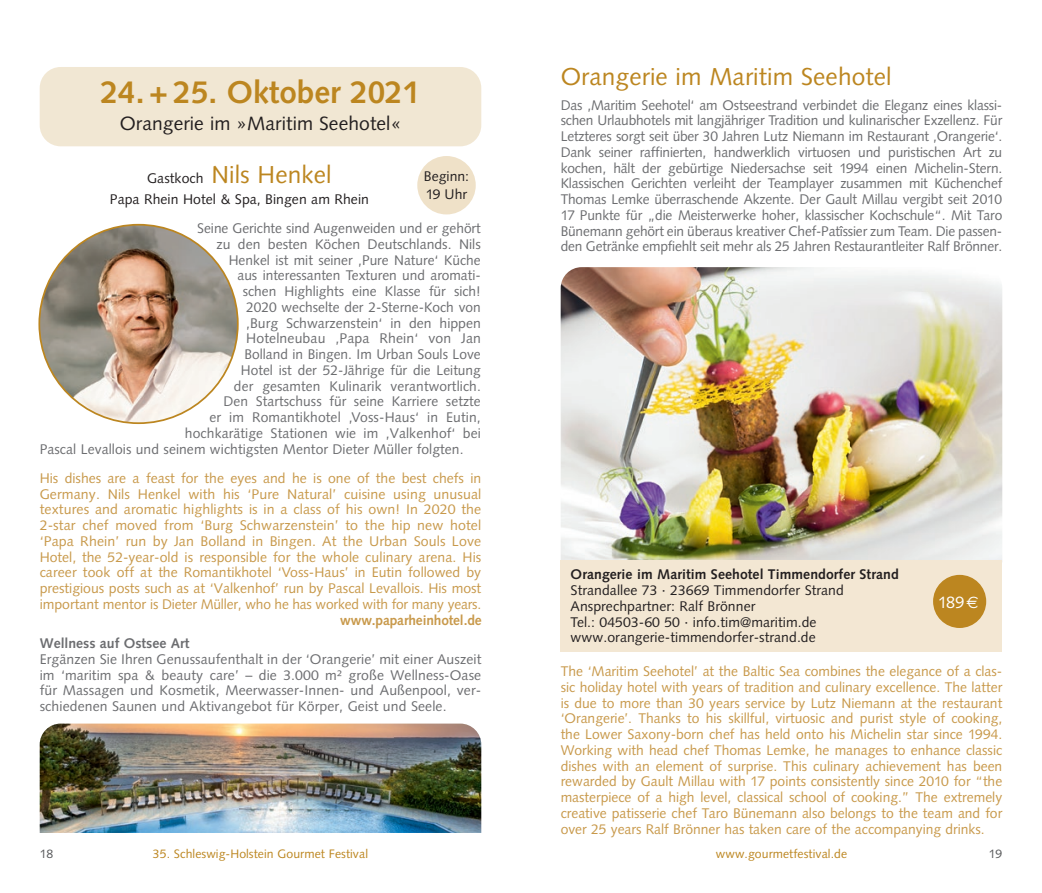
<style>
.page{position:relative;width:1042px;height:893px;background:#fff}
.page>*{position:absolute;margin:0;border:0;box-sizing:border-box;transform-origin:0 0}
.t1{font:700 31.5px "Syntax";color:#bc8620}
.t2{font:24.5px "Syntax";letter-spacing:.005em;color:#bc8620}
.t3{font:19.25px "Syntax";letter-spacing:.005em;color:#231f20}
.t4{font:16.62px "Syntax";color:#fff}
.t5{font:14px/15.8px "Syntax";color:#6c6d70;text-align:justify}
.t6{font:14px/15.8px "Syntax";color:#c8994b;text-align:justify}
.t7{font:14px/15.8px "Syntax";letter-spacing:.005em;color:#231f20}
.t8{font:700 14px "Syntax";letter-spacing:.005em;color:#231f20}
.t9{font:700 14px "Syntax";letter-spacing:-.01em;color:#c8994b}
.t10{font:700 14px "Syntax";color:#6c6d70}
.t11{font:12.25px "Syntax";letter-spacing:.005em;color:#bc8620}
.t12{font:12.25px "Syntax";color:#57585a}
.s1{font-size:14px;color:#231f20}
.s2{font-family:"Euro Sans"}
</style>
<div class="page">
<img style="left:39px;top:225px;width:199px;height:198px;border-radius:99px">
<div style="left:40px;top:67px;width:441px;height:79px;background:#f1e7d3;border-radius:21px"></div>
<img style="left:40px;top:724px;width:441px;height:109px">
<img style="left:561px;top:267px;width:441px;height:293px">
<div style="left:561px;top:560px;width:441px;height:92px;background:#f3e7d3"></div>
<div style="left:933px;top:575px;width:53px;height:53px;background:#bc8620;border-radius:50%"></div>
<div style="left:417px;top:156px;width:59px;height:58px;background:#efe1c8;border-radius:50%"></div>
<h1 class="t1" style="left:101px;top:74px;width:321px">24.+ 25. Oktober 2021</h1>
<h3 class="t3" style="left:120px;top:112px;width:283px">Orangerie im »Maritim Seehotel«</h3>
<h2 class="t2" style="left:147px;top:160px;width:186px"><span class="s1">Gastkoch</span> Nils Henkel</h2>
<p class="t7" style="left:110px;top:192px;width:261px">Papa Rhein Hotel &amp; Spa, Bingen am Rhein</p>
<p class="t7" style="left:424px;top:168px;width:47px;line-height:17.5px">Beginn:<br>19 Uhr</p>
<p class="t5" style="left:197px;top:220px;width:285px">Seine Gerichte sind Augenweiden und er gehört</p>
<p class="t5" style="left:216px;top:236px;width:266px">zu den besten Köchen Deutschlands. Nils</p>
<p class="t5" style="left:229px;top:252px;width:254px">Henkel ist mit seiner ‚Pure Nature‘ Küche</p>
<p class="t5" style="left:237px;top:268px;width:245px">aus interessanten Texturen und aromati-</p>
<p class="t5" style="left:243px;top:283px;width:239px">schen Highlights eine Klasse für sich!</p>
<p class="t5" style="left:246px;top:299px;width:236px">2020 wechselte der 2-Sterne-Koch von</p>
<p class="t5" style="left:246px;top:315px;width:236px">‚Burg Schwarzenstein‘ in den hippen</p>
<p class="t5" style="left:246px;top:331px;width:236px">Hotelneubau ‚Papa Rhein‘ von Jan</p>
<p class="t5" style="left:244px;top:346px;width:238px">Bolland in Bingen. Im Urban Souls Love</p>
<p class="t5" style="left:241px;top:362px;width:241px">Hotel ist der 52-Jährige für die Leitung</p>
<p class="t5" style="left:234px;top:378px;width:248px">der gesamten Kulinarik verantwortlich.</p>
<p class="t5" style="left:223px;top:394px;width:259px">Den Startschuss für seine Karriere setzte</p>
<p class="t5" style="left:209px;top:409px;width:273px">er im Romantikhotel ‚Voss-Haus‘ in Eutin,</p>
<p class="t5" style="left:185px;top:425px;width:297px">hochkarätige Stationen wie im ‚Valkenhof‘ bei</p>
<p class="t5" style="left:40px;top:441px;width:425px">Pascal Levallois und seinem wichtigsten Mentor Dieter Müller folgten.</p>
<p class="t6" style="left:40px;top:470px;width:443px">His dishes are a feast for the eyes and he is one of the best chefs in Germany. Nils Henkel with his ‘Pure Natural’ cuisine using unusual textures and aromatic highlights is in a class of his own! In 2020 the 2-star chef moved from ‘Burg Schwarzenstein’ to the hip new hotel ‘Papa Rhein’ run by Jan Bolland in Bingen. At the Urban Souls Love Hotel, the 52-year-old is responsible for the whole culinary arena. His career took off at the Romantikhotel ‘Voss-Haus’ in Eutin followed by prestigious posts such as at ‘Valkenhof’ run by Pascal Levallois. His most important mentor is Dieter Müller, who he has worked with for many years.</p>
<p class="t9" style="left:340px;top:612px;width:143px">www.paparheinhotel.de</p>
<p class="t10" style="left:40px;top:635px;width:151px">Wellness auf Ostsee Art</p>
<p class="t5" style="left:40px;top:651px;width:443px">Ergänzen Sie Ihren Genussaufenthalt in der ‘Orangerie’ mit einer Auszeit im ‘maritim spa &amp; beauty care’ – die 3.000 m² große Wellness-Oase für Massagen und Kosmetik, Meerwasser-Innen- und Außenpool, ver&shy;schiedenen Saunen und Aktivangebot für Körper, Geist und Seele.</p>
<h2 class="t2" style="left:561px;top:62px;width:332px">Orangerie im Maritim Seehotel</h2>
<p class="t5" style="left:561px;top:97px;width:443px">Das ‚Maritim Seehotel‘ am Ostseestrand verbindet die Eleganz eines klassi&shy;schen Urlaubhotels mit langjähriger Tradition und kulinarischer Exzellenz. Für Letzteres sorgt seit über 30 Jahren Lutz Niemann im Restaurant ‚Orangerie‘.<br>Dank seiner raffinierten, handwerklich virtuosen und puristischen Art zu kochen, hält der gebürtige Niedersachse seit 1994 einen Michelin-Stern.<br>Klassischen Gerichten verleiht der Teamplayer zusammen mit Küchenchef Thomas Lemke überraschende Akzente. Der Gault Millau vergibt seit 2010<br>17 Punkte für „die Meisterwerke hoher, klassischer Kochschule“. Mit Taro Bünemann gehört ein überaus kreativer Chef-Patîssier zum Team. Die passen&shy;den Getränke empfiehlt seit mehr als 25 Jahren Restaurantleiter Ralf Brönner.</p>
<p class="t8" style="left:570px;top:566px;width:330px">Orangerie im Maritim Seehotel Timmendorfer Strand</p>
<p class="t7" style="left:570px;top:582px;width:275px">Strandallee 73 · 23669 Timmendorfer Strand Ansprechpartner: Ralf Brönner<br>Tel.: 04503-60 50 · info.tim@maritim.de www.orangerie-timmendorfer-strand.de</p>
<p class="t4" style="left:938px;top:592px;width:42px">189<span class="s2">E</span></p>
<p class="t6" style="left:561px;top:663px;width:443px">The ‘Maritim Seehotel’ at the Baltic Sea combines the elegance of a clas&shy;sic holiday hotel with years of tradition and culinary excellence. The latter is due to more than 30 years service by Lutz Niemann at the restaurant ‘Orangerie’. Thanks to his skillful, virtuosic and purist style of cooking, the Lower Saxony-born chef has held onto his Michelin star since 1994.<br>Working with head chef Thomas Lemke, he manages to enhance classic dishes with an element of surprise. This culinary achievement has been rewarded by Gault Millau with 17 points consistently since 2010 for “the masterpiece of a high level, classical school of cooking.” The extremely creative patisserie chef Taro Bünemann also belongs to the team and for over 25 years Ralf Brönner has taken care of the accompanying drinks.</p>
<p class="t12" style="left:40px;top:846px;width:15px">18</p>
<p class="t11" style="left:153px;top:846px;width:217px">35. Schleswig-Holstein Gourmet Festival</p>
<p class="t11" style="left:716px;top:846px;width:133px">www.gourmetfestival.de</p>
<p class="t12" style="left:988px;top:846px;width:15px">19</p>
</div>
